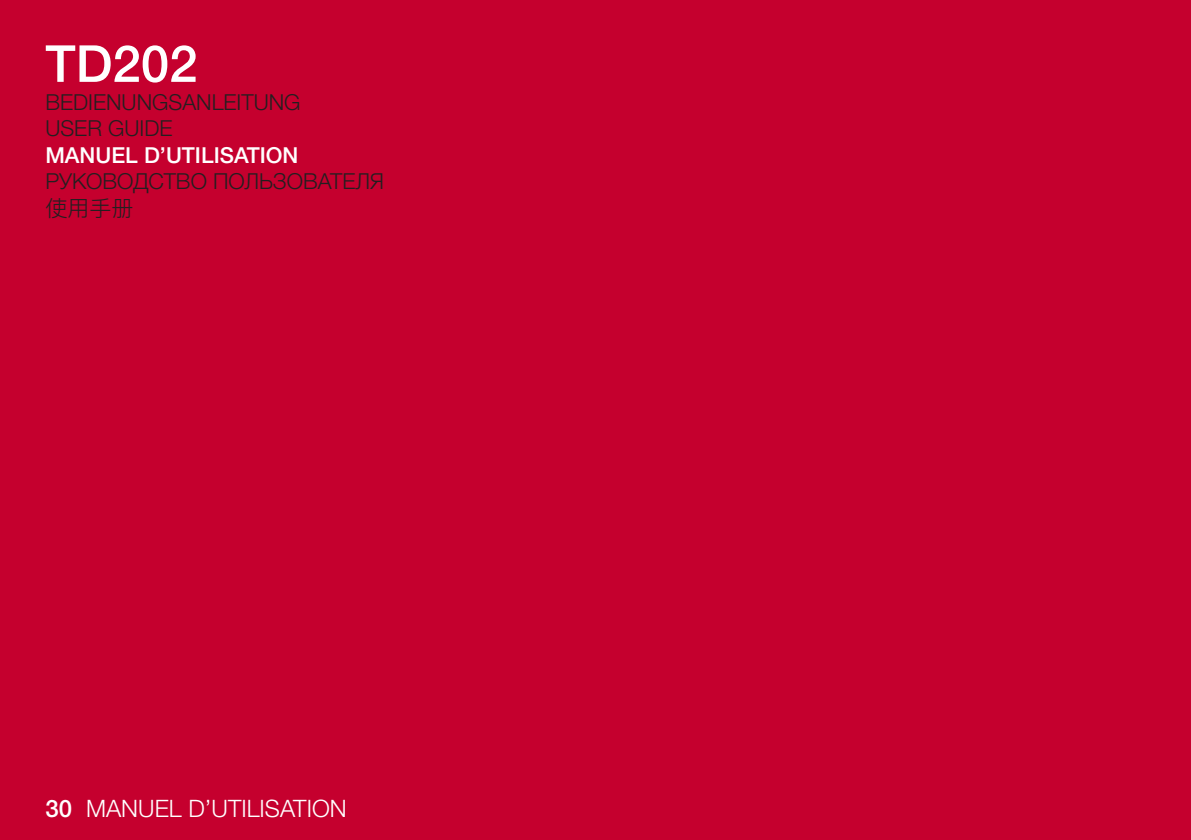
<style>
.page{position:relative;width:1191px;height:840px;background:#fff}
.page>*{position:absolute;margin:0;border:0;box-sizing:border-box;transform-origin:0 0}
.t1{font:500 51px "Helvetica Neue LTW1 G";color:#fff}
.Seitenzahl_links{font:300 24px "Helvetica Neue LTW1 G";color:#fff}
.t2{font:300 22px "Helvetica Neue LTW1 G";color:#231f20}
.t3{font:500 22px "Helvetica Neue LTW1 G";color:#fff}
.Chinesisch_normal{font:300 22px "Ping Fang SC";color:#231f20}
.s1{font-weight:500}
</style>
<div class="page">
<div style="left:0;top:777px;width:1191px;height:62px;background:#c5002e"></div>
<div style="left:0;top:0;width:1191px;height:785px;background:#c5002e"></div>
<p class="t1" style="left:45px;top:33px;width:154px">TD202</p>
<p class="t2" style="left:45px;top:88px;width:257px">BEDIENUNGSANLEITUNG</p>
<p class="t2" style="left:45px;top:115px;width:129px">USER GUIDE</p>
<p class="t3" style="left:45px;top:142px;width:255px">MANUEL D’UTILISATION</p>
<p class="t2" style="left:45px;top:168px;width:340px">РУКОВОДСТВО ПОЛЬЗОВАТЕЛЯ</p>
<p class="Chinesisch_normal" style="left:45px;top:194px;width:90px">使用手册</p>
<p class="Seitenzahl_links" style="left:45px;top:793px;width:303px"><span class="s1">30</span> MANUEL D’UTILISATION</p>
</div>
